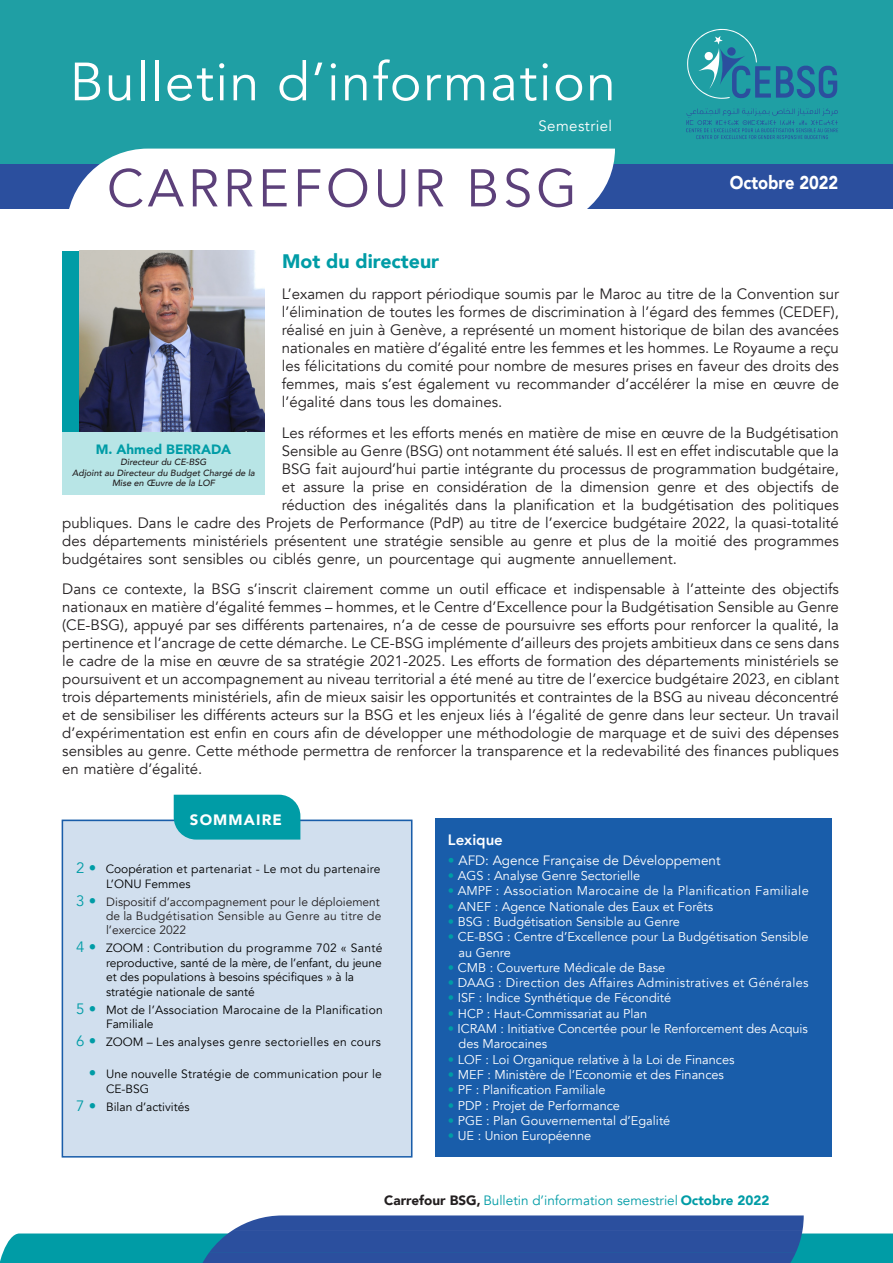
<style>
.page{position:relative;width:893px;height:1263px;background:#fff}
.page>*{position:absolute;margin:0;border:0;box-sizing:border-box;transform-origin:0 0}
.t1{font:53.25px "Avenir";letter-spacing:.03em;color:#fff}
.t2{font:900 19.5px "Avenir";color:#009ca6}
.t3{font:900 18.45px "Avenir";color:#fff;scale:.89 1}
.t4{font:15px/18px "Avenir";color:#231f20;text-align:justify}
.t5{font:15px "Avenir";letter-spacing:.03em;color:#fff}
.t6{font:900 15px "Avenir";letter-spacing:.075em;color:#fff}
.t7{font:800 15px "Avenir";color:#fff}
.t8{font:13.5px "Avenir";color:#009ca6}
.t9{font:13.5px "Avenir";color:#fff}
.t10{font:900 13.5px "Avenir";color:#009ca6}
.t11{font:12.75px "Avenir";color:#fff}
.t12{font:12.75px "Avenir";letter-spacing:.03em;color:#fff}
.t13{font:12.75px "Avenir";letter-spacing:.025em;color:#fff}
.t14{font:12px/14.4px "Avenir";color:#000}
.t15{font:12px/14.4px "Avenir";letter-spacing:.02em;color:#000}
.t16{font:12px/14.4px "Avenir";color:#231f20}
.t17{font:12px "Avenir";letter-spacing:.03em;color:#000}
.t18{font:italic 500 9px/10.8px "Avenir";color:#231f20;text-align:center}
.s1{font-size:15px;color:#009ca6}
.s2{color:#009ca6}
.s3{font-weight:900;color:#231f20}
.s4{font-weight:900}
</style>
<div class="page">
<div style="left:0;top:0;width:893px;height:186px;background:#1f9fa4"></div>
<div style="left:62px;top:251px;width:203px;height:181px;background:#009ca6"></div>
<div style="left:62px;top:432px;width:203px;height:63px;background:#b8e5e6"></div>
<div style="left:435px;top:818px;width:397px;height:339px;background:#195daa"></div>
<div style="left:62px;top:819px;width:350px;height:338px;background:#d1dfee"></div>
<div style="left:62px;top:820px;width:350px;height:337px;border:2px solid #195da9"></div>
<div style="left:174px;top:795px;width:126px;height:44px;background:#009ca6"></div>
<img style="left:80px;top:251px;width:185px;height:181px">
<div style="left:0;top:164px;width:893px;height:44px;background:#2b4f9e"></div>
<svg style="left:687px;top:29px;width:150px;height:70px"></svg>
<svg style="left:686px;top:108px;width:152px;height:31px"></svg>
<svg style="left:67px;top:149px;width:548px;height:60px;background:#dddde7"></svg>
<svg style="left:0;top:1215px;width:893px;height:48px;background:#427aae"></svg>
<p class="t1" style="left:70px;top:50px;width:548px">Bulletin d’information</p>
<p class="t2" style="left:282px;top:244px;width:159px">Mot du directeur</p>
<p class="t5" style="left:538px;top:117px;width:75px">Semestriel</p>
<p class="t3" style="left:730px;top:167px;width:124px">Octobre 2022</p>
<p class="t4" style="left:282px;top:285px;width:559px">L’examen du rapport périodique soumis par le Maroc au titre de la Convention sur l’élimination de toutes les formes de discrimination à l’égard des femmes (CEDEF), réalisé en juin à Genève, a représenté un moment historique de bilan des avancées nationales en matière d’égalité entre les femmes et les hommes. Le Royaume a reçu les félicitations du comité pour nombre de mesures prises en faveur des droits des femmes, mais s’est également vu recommander d’accélérer la mise en œuvre de l’égalité dans tous les domaines.</p>
<p class="t4" style="left:282px;top:424px;width:559px">Les réformes et les efforts menés en matière de mise en œuvre de la Budgétisation</p>
<p class="t4" style="left:282px;top:442px;width:559px">Sensible au Genre (BSG) ont notamment été salués. Il est en effet indiscutable que la</p>
<p class="t4" style="left:282px;top:460px;width:559px">BSG fait aujourd’hui partie intégrante du processus de programmation budgétaire,</p>
<p class="t4" style="left:282px;top:478px;width:559px">et assure la prise en considération de la dimension genre et des objectifs de</p>
<p class="t4" style="left:282px;top:496px;width:559px">réduction des inégalités dans la planification et la budgétisation des politiques</p>
<p class="t4" style="left:62px;top:514px;width:778px">publiques. Dans le cadre des Projets de Performance (PdP) au titre de l’exercice budgétaire 2022, la quasi-totalité</p>
<p class="t4" style="left:62px;top:532px;width:778px">des départements ministériels présentent une stratégie sensible au genre et plus de la moitié des programmes</p>
<p class="t4" style="left:62px;top:550px;width:616px">budgétaires sont sensibles ou ciblés genre, un pourcentage qui augmente annuellement.</p>
<p class="t4" style="left:62px;top:580px;width:778px">Dans ce contexte, la BSG s’inscrit clairement comme un outil efficace et indispensable à l’atteinte des objectifs nationaux en matière d’égalité femmes – hommes, et le Centre d’Excellence pour la Budgétisation Sensible au Genre (CE-BSG), appuyé par ses différents partenaires, n’a de cesse de poursuivre ses efforts pour renforcer la qualité, la pertinence et l’ancrage de cette démarche. Le CE-BSG implémente d’ailleurs des projets ambitieux dans ce sens dans le cadre de la mise en œuvre de sa stratégie 2021-2025. Les efforts de formation des départements ministériels se poursuivent et un accompagnement au niveau territorial a été mené au titre de l’exercice budgétaire 2023, en ciblant trois départements ministériels, afin de mieux saisir les opportunités et contraintes de la BSG au niveau déconcentré et de sensibiliser les différents acteurs sur la BSG et les enjeux liés à l’égalité de genre dans leur secteur. Un travail d’expérimentation est enfin en cours afin de développer une méthodologie de marquage et de suivi des dépenses sensibles au genre. Cette méthode permettra de renforcer la transparence et la redevabilité des finances publiques en matière d’égalité.</p>
<p class="t10" style="left:96px;top:438px;width:137px">M. Ahmed BERRADA</p>
<p class="t18" style="left:121px;top:456px;width:87px">Directeur du CE-BSG</p>
<p class="t18" style="left:72px;top:467px;width:184px">Adjoint au Directeur du Budget Chargé de la<br>Mise en Œuvre de la LOF</p>
<p class="t6" style="left:190px;top:806px;width:94px">SOMMAIRE</p>
<p class="t15" style="left:106px;top:862px;width:276px;text-indent:-30px"><span class="s1">2 •</span> Coopération et partenariat - Le mot du partenaire<br>L’ONU Femmes</p>
<p class="t16" style="left:106px;top:894px;width:277px;text-indent:-30px"><span class="s1">3 •</span> Dispositif d’accompagnement pour le déploiement de la Budgétisation Sensible au Genre au titre de l’exercice 2022</p>
<p class="t14" style="left:106px;top:941px;width:278px;text-indent:-30px"><span class="s1">4 •</span> ZOOM : Contribution du programme 702 « Santé reproductive, santé de la mère, de l’enfant, du jeune et des populations à besoins spécifiques » à la stratégie nationale de santé</p>
<p class="t15" style="left:106px;top:1002px;width:278px;text-indent:-30px"><span class="s1">5 •</span> Mot de l’Association Marocaine de la Planification<br>Familiale</p>
<p class="t17" style="left:76px;top:1035px;width:306px"><span class="s1">6 •</span> ZOOM – Les analyses genre sectorielles en cours</p>
<p class="t15" style="left:106px;top:1067px;width:277px;text-indent:-17px"><span class="s1">•</span> Une nouvelle Stratégie de communication pour le<br>CE-BSG</p>
<p class="t14" style="left:76px;top:1100px;width:115px"><span class="s1">7 •</span> Bilan d’activités</p>
<p class="t7" style="left:448px;top:828px;width:57px">Lexique</p>
<p class="t9" style="left:448px;top:852px;width:274px"><span class="s2">•</span> AFD: Agence Française de Développement</p>
<p class="t11" style="left:448px;top:868px;width:194px"><span class="s2">•</span> AGS : Analyse Genre Sectorielle</p>
<p class="t12" style="left:448px;top:883px;width:362px"><span class="s2">•</span> AMPF : Association Marocaine de la Planification Familiale</p>
<p class="t11" style="left:448px;top:899px;width:267px"><span class="s2">•</span> ANEF : Agence Nationale des Eaux et Forêts</p>
<p class="t11" style="left:448px;top:914px;width:233px"><span class="s2">•</span> BSG : Budgétisation Sensible au Genre</p>
<p class="t11" style="left:448px;top:929px;width:362px"><span class="s2">•</span> CE-BSG : Centre d’Excellence pour La Budgétisation Sensible</p>
<p class="t11" style="left:459px;top:944px;width:54px">au Genre</p>
<p class="t11" style="left:448px;top:960px;width:219px"><span class="s2">•</span> CMB : Couverture Médicale de Base</p>
<p class="t13" style="left:448px;top:975px;width:362px"><span class="s2">•</span> DAAG : Direction des Affaires Administratives et Générales</p>
<p class="t11" style="left:448px;top:990px;width:225px"><span class="s2">•</span> ISF : Indice Synthétique de Fécondité</p>
<p class="t11" style="left:448px;top:1006px;width:201px"><span class="s2">•</span> HCP : Haut-Commissariat au Plan</p>
<p class="t11" style="left:448px;top:1021px;width:361px"><span class="s2">•</span> ICRAM : Initiative Concertée pour le Renforcement des Acquis</p>
<p class="t11" style="left:459px;top:1036px;width:90px">des Marocaines</p>
<p class="t11" style="left:448px;top:1052px;width:288px"><span class="s2">•</span> LOF : Loi Organique relative à la Loi de Finances</p>
<p class="t11" style="left:448px;top:1067px;width:278px"><span class="s2">•</span> MEF : Ministère de l‘Economie et des Finances</p>
<p class="t11" style="left:448px;top:1082px;width:159px"><span class="s2">•</span> PF : Planification Familiale</p>
<p class="t11" style="left:448px;top:1097px;width:174px"><span class="s2">•</span> PDP : Projet de Performance</p>
<p class="t11" style="left:448px;top:1113px;width:224px"><span class="s2">•</span> PGE : Plan Gouvernemental d’Egalité</p>
<p class="t11" style="left:448px;top:1128px;width:145px"><span class="s2">•</span> UE : Union Européenne</p>
<p class="t8" style="left:384px;top:1193px;width:387px"><span class="s3">Carrefour BSG,</span> Bulletin d’information semestriel <span class="s4">Octobre 2022</span></p>
</div>
